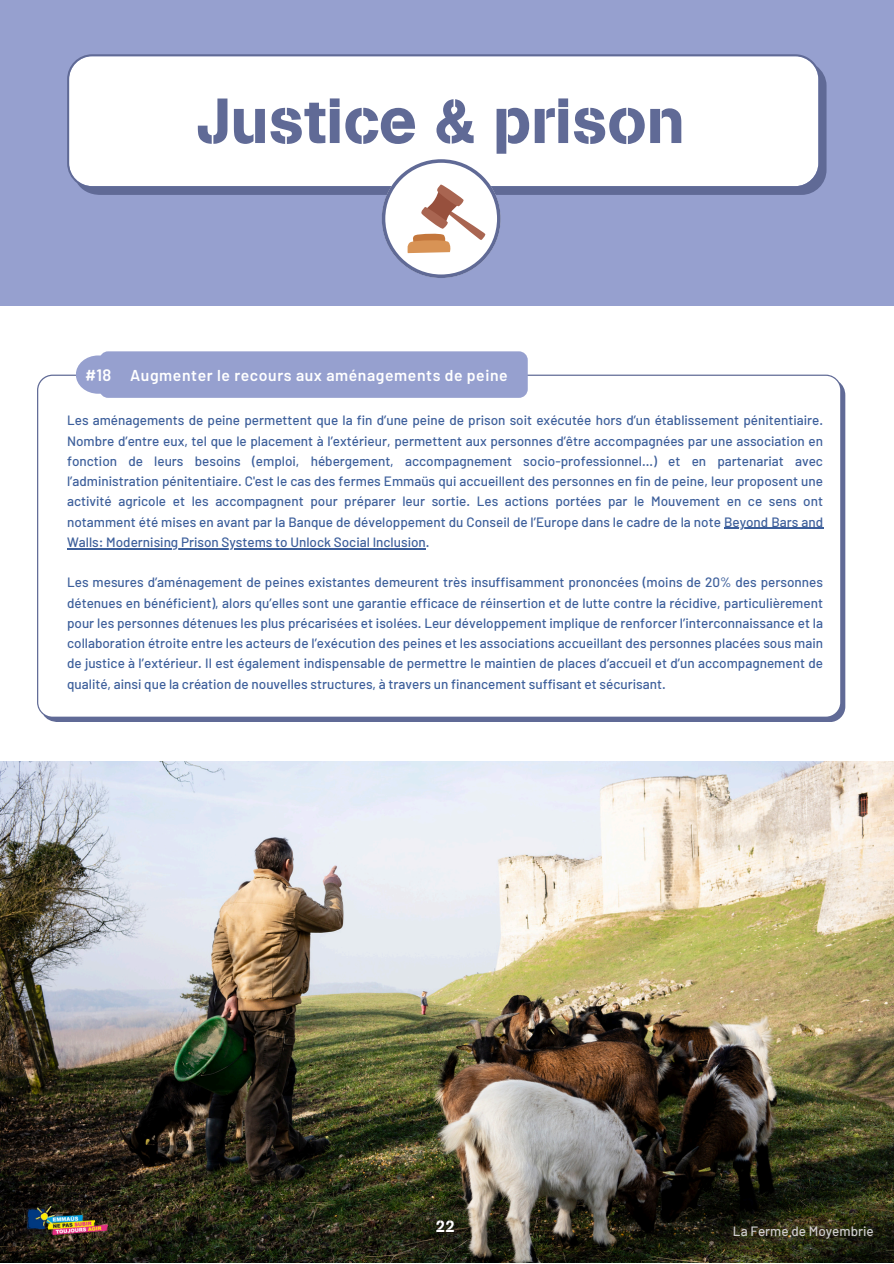
<style>
.page{position:relative;width:894px;height:1264px;background:#fff}
.page>*{position:absolute;margin:0;border:0;box-sizing:border-box;transform-origin:0 0}
.t1{font:63px "AG Book Stencil";color:#606a96}
.t2{font:600 16.5px "Barlow";color:#fff}
.t3{font:16.5px "AG Book Stencil";color:#fff}
.t4{font:600 15.75px "Barlow";letter-spacing:.035em;color:#fff}
.t5{font:500 13.5px/20.2px "Barlow";color:#3d5f9b;text-align:justify}
.t6{font:500 13.5px "Barlow";color:#cfcdcd}
</style>
<div class="page">
<div style="left:0;top:0;width:893px;height:306px;background:#96a0cf"></div>
<svg style="left:67px;top:54px;width:759px;height:141px;background:#f1f2f6"></svg>
<svg style="left:381px;top:159px;width:119px;height:119px;background:#d9d2d7"></svg>
<svg style="left:37px;top:374px;width:808px;height:348px"></svg>
<div style="left:99px;top:351px;width:428px;height:47px;background:#96a0cf;border-radius:9px"></div>
<hr style="left:723px;top:528px;width:99px;height:1px;background:#3d5f9b">
<hr style="left:67px;top:548px;width:359px;height:1px;background:#3d5f9b">
<img style="left:0;top:761px;width:893px;height:501px">
<img style="left:27px;top:1206px;width:81px;height:33px">
<div style="left:76px;top:355px;width:44px;height:39px;background:#96a0cf;border-radius:50%"></div>
<h1 class="t1" style="left:197px;top:83px;width:488px">Justice &amp; prison</h1>
<h1 class="t2" style="left:85px;top:365px;width:28px">#18</h1>
<p class="t4" style="left:130px;top:366px;width:379px">Augmenter le recours aux aménagements de peine</p>
<p class="t5" style="left:67px;top:410px;width:757px">Les aménagements de peine permettent que la fin d’une peine de prison soit exécutée hors d’un établissement pénitentiaire.<br>Nombre d’entre eux, tel que le placement à l’extérieur, permettent aux personnes d’être accompagnées par une association en fonction de leurs besoins (emploi, hébergement, accompagnement socio-professionnel…) et en partenariat avec l’administration pénitentiaire. C'est le cas des fermes Emmaüs qui accueillent des personnes en fin de peine, leur proposent une activité agricole et les accompagnent pour préparer leur sortie. Les actions portées par le Mouvement en ce sens ont notamment été mises en avant par la Banque de développement du Conseil de l’Europe dans le cadre de la note Beyond Bars and Walls: Modernising Prison Systems to Unlock Social Inclusion.</p>
<p class="t5" style="left:67px;top:572px;width:757px">Les mesures d’aménagement de peines existantes demeurent très insuffisamment prononcées (moins de 20% des personnes détenues en bénéficient), alors qu’elles sont une garantie efficace de réinsertion et de lutte contre la récidive, particulièrement pour les personnes détenues les plus précarisées et isolées. Leur développement implique de renforcer l’interconnaissance et la collaboration étroite entre les acteurs de l’exécution des peines et les associations accueillant des personnes placées sous main de justice à l’extérieur. Il est également indispensable de permettre le maintien de places d’accueil et d’un accompagnement de qualité, ainsi que la création de nouvelles structures, à travers un financement suffisant et sécurisant.</p>
<p class="t3" style="left:435px;top:1215px;width:20px">22</p>
<p class="t6" style="left:732px;top:1222px;width:142px">La Ferme de Moyembrie</p>
</div>
